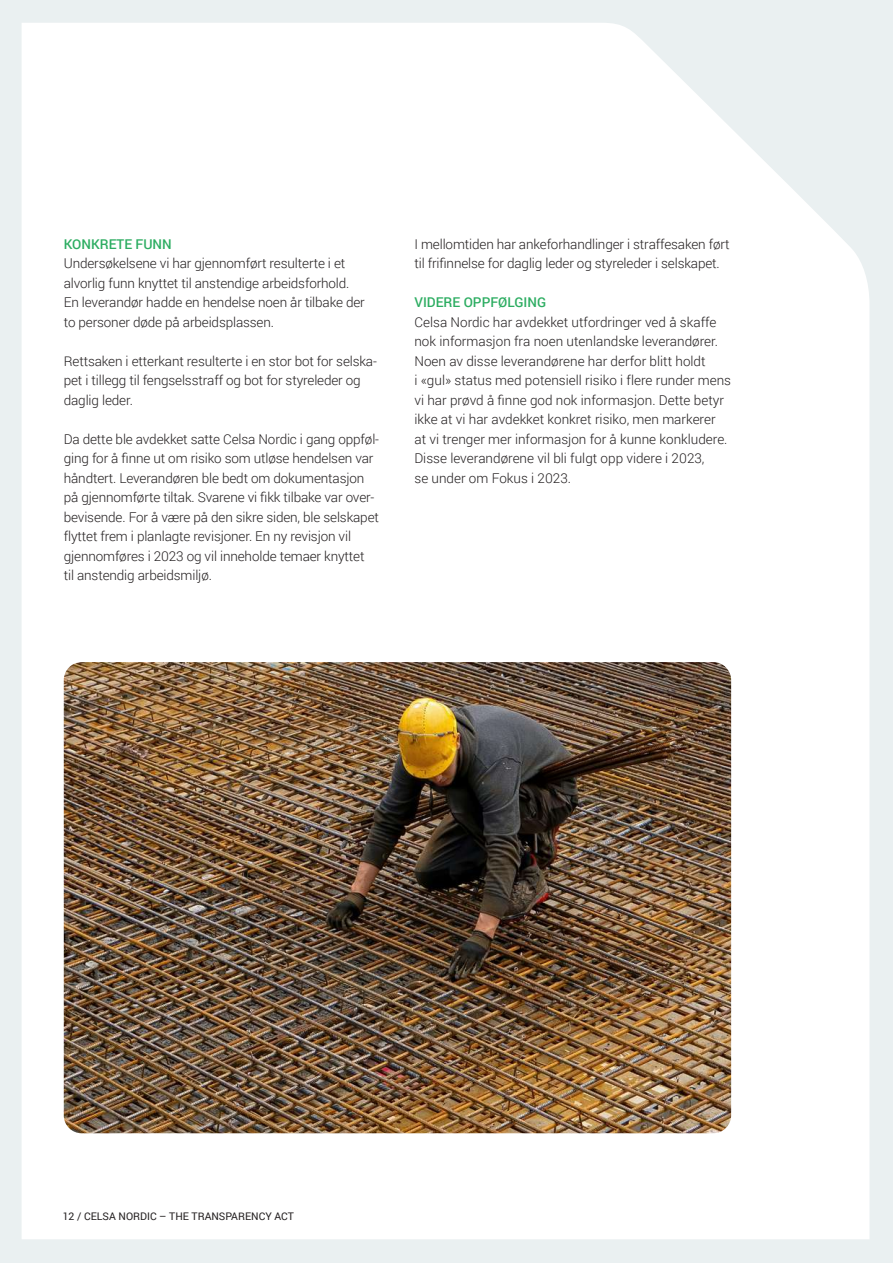
<style>
.page{position:relative;width:893px;height:1263px;background:#fff}
.page>*{position:absolute;margin:0;border:0;box-sizing:border-box;transform-origin:0 0}
.t1{font:300 13.5px/19.5px "Roboto";letter-spacing:-.01em;color:#231f20}
.t2{font:500 13.5px "Roboto";color:#2dad62}
.t3{font:10.5px "Roboto";color:#231f20}
</style>
<div class="page">
<div style="left:0;top:0;width:892px;height:1263px;background:#eaf0f1"></div>
<div style="left:22px;top:23px;width:847px;height:1216px;background:#fff"></div>
<img style="left:64px;top:662px;width:667px;height:471px">
<p class="t2" style="left:64px;top:234px;width:110px">KONKRETE FUNN</p>
<p class="t1" style="left:64px;top:253px;width:303px">Undersøkelsene vi har gjennomført resulterte i et alvorlig funn knyttet til anstendige arbeidsforhold.<br>En leverandør hadde en hendelse noen år tilbake der to personer døde på arbeidsplassen.</p>
<p class="t1" style="left:64px;top:351px;width:315px">Rettsaken i etterkant resulterte i en stor bot for selska&shy;pet i tillegg til fengselsstraff og bot for styreleder og daglig leder.</p>
<p class="t1" style="left:64px;top:429px;width:317px">Da dette ble avdekket satte Celsa Nordic i gang oppføl&shy;ging for å finne ut om risiko som utløse hendelsen var håndtert. Leverandøren ble bedt om dokumentasjon på gjennomførte tiltak. Svarene vi fikk tilbake var over&shy;bevisende. For å være på den sikre siden, ble selskapet flyttet frem i planlagte revisjoner. En ny revisjon vil gjennomføres i 2023 og vil inneholde temaer knyttet<br>til anstendig arbeidsmiljø.</p>
<p class="t1" style="left:414px;top:234px;width:317px">I mellomtiden har ankeforhandlinger i straffesaken ført til frifinnelse for daglig leder og styreleder i selskapet.</p>
<p class="t2" style="left:414px;top:293px;width:133px">VIDERE OPPFØLGING</p>
<p class="t1" style="left:414px;top:312px;width:318px">Celsa Nordic har avdekket utfordringer ved å skaffe nok informasjon fra noen utenlandske leverandører.<br>Noen av disse leverandørene har derfor blitt holdt<br>i «gul» status med potensiell risiko i flere runder mens vi har prøvd å finne god nok informasjon. Dette betyr ikke at vi har avdekket konkret risiko, men markerer<br>at vi trenger mer informasjon for å kunne konkludere.<br>Disse leverandørene vil bli fulgt opp videre i 2023,<br>se under om Fokus i 2023.</p>
<p class="t3" style="left:63px;top:1209px;width:233px">12 / CELSA NORDIC – THE TRANSPARENCY ACT</p>
</div>
